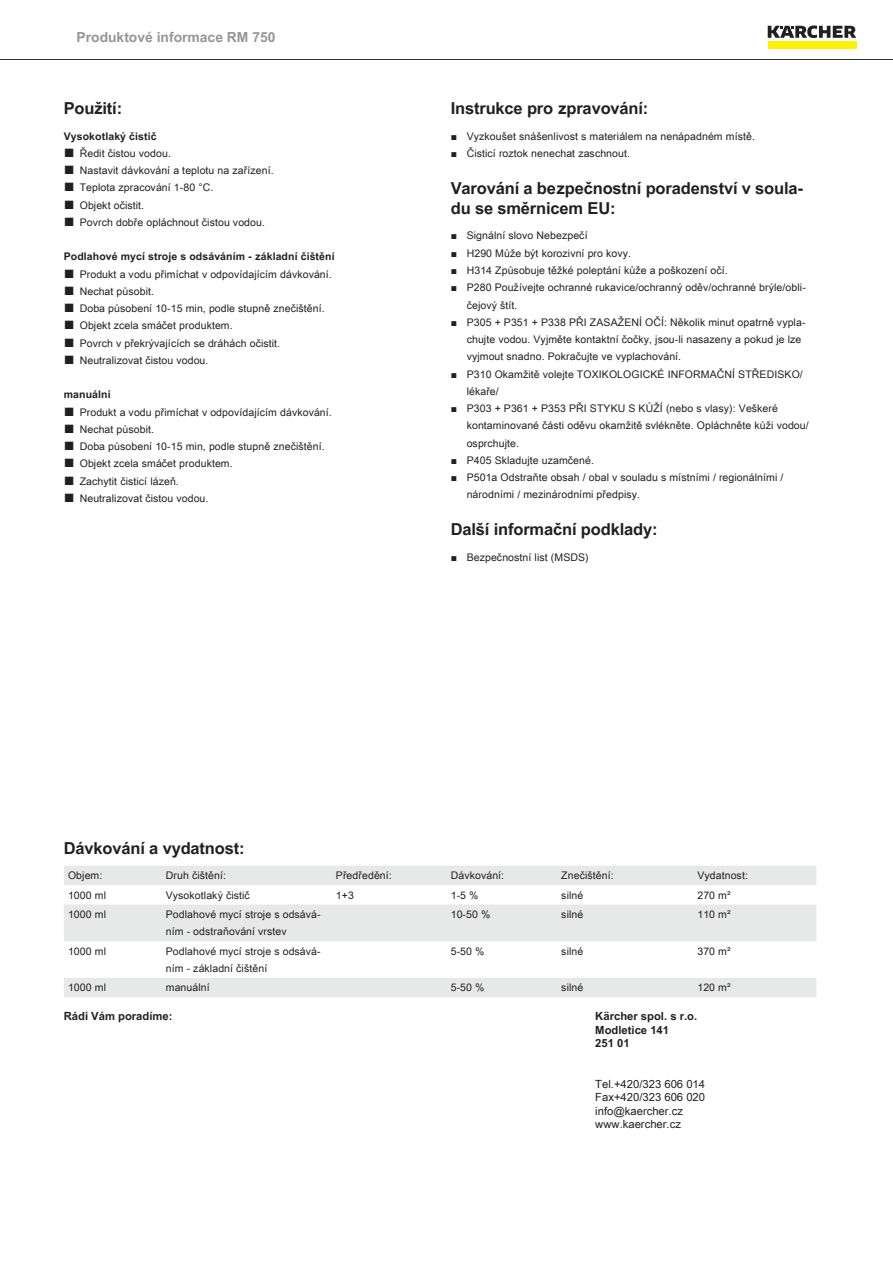
<style>
.page{position:relative;width:893px;height:1263px;background:#fff}
.page>*{position:absolute;margin:0;border:0;box-sizing:border-box;transform-origin:0 0}
.t1{font:700 16.5px/19.8px "Arial Unicode MS";letter-spacing:-.01em;color:#231f20}
.t2{font:700 13.8px "Arial Unicode MS";color:#949698}
.t3{font:11.25px/13.5px "Arial Unicode MS";color:#231f20}
.t4{font:700 11.25px/13.5px "Arial Unicode MS";color:#231f20}
.t5{font:10.5px/17.2px "Arial Unicode MS";letter-spacing:.01em;color:#231f20}
.t6{font:700 10.5px "Arial Unicode MS";letter-spacing:.01em;color:#231f20}
.s1{font-family:"Arial";font-size:18px}
.s2{font-family:"Arial"}
</style>
<div class="page">
<hr style="left:0;top:59px;width:893px;height:1px;background:#231f20">
<div style="left:768px;top:42px;width:88px;height:7px;background:#fff200"></div>
<svg style="left:768px;top:26px;width:88px;height:12px"></svg>
<svg style="left:64px;top:866px;width:752px;height:131px;fill:#e7e8e8"></svg>
<h2 class="t2" style="left:77px;top:27px;width:200px">Produktové informace RM 750</h2>
<h1 class="t1" style="left:64px;top:99px;width:60px">Použití:</h1>
<p class="t6" style="left:64px;top:128px;width:94px">Vysokotlaký čistič</p>
<p class="t5" style="left:64px;top:144px;width:109px"><span class="s1">■</span> Ředit čistou vodou.</p>
<p class="t5" style="left:64px;top:162px;width:211px"><span class="s1">■</span> Nastavit dávkování a teplotu na zařízení.</p>
<p class="t5" style="left:64px;top:179px;width:151px"><span class="s1">■</span> Teplota zpracování 1-80 °C.</p>
<p class="t5" style="left:64px;top:196px;width:82px"><span class="s1">■</span> Objekt očistit.</p>
<p class="t5" style="left:64px;top:213px;width:203px"><span class="s1">■</span> Povrch dobře opláchnout čistou vodou.</p>
<p class="t6" style="left:64px;top:249px;width:272px">Podlahové mycí stroje s odsáváním - základní čištění</p>
<p class="t5" style="left:64px;top:265px;width:270px"><span class="s1">■</span> Produkt a vodu přimíchat v odpovídajícím dávkování.</p>
<p class="t5" style="left:64px;top:282px;width:92px"><span class="s1">■</span> Nechat působit.</p>
<p class="t5" style="left:64px;top:300px;width:262px"><span class="s1">■</span> Doba působení 10-15 min, podle stupně znečištění.</p>
<p class="t5" style="left:64px;top:317px;width:170px"><span class="s1">■</span> Objekt zcela smáčet produktem.</p>
<p class="t5" style="left:64px;top:334px;width:218px"><span class="s1">■</span> Povrch v překrývajících se dráhách očistit.</p>
<p class="t5" style="left:64px;top:351px;width:146px"><span class="s1">■</span> Neutralizovat čistou vodou.</p>
<p class="t6" style="left:64px;top:387px;width:48px">manuální</p>
<p class="t5" style="left:64px;top:403px;width:270px"><span class="s1">■</span> Produkt a vodu přimíchat v odpovídajícím dávkování.</p>
<p class="t5" style="left:64px;top:420px;width:92px"><span class="s1">■</span> Nechat působit.</p>
<p class="t5" style="left:64px;top:438px;width:262px"><span class="s1">■</span> Doba působení 10-15 min, podle stupně znečištění.</p>
<p class="t5" style="left:64px;top:455px;width:170px"><span class="s1">■</span> Objekt zcela smáčet produktem.</p>
<p class="t5" style="left:64px;top:472px;width:117px"><span class="s1">■</span> Zachytit čisticí lázeň.</p>
<p class="t5" style="left:64px;top:489px;width:146px"><span class="s1">■</span> Neutralizovat čistou vodou.</p>
<h1 class="t1" style="left:451px;top:99px;width:199px">Instrukce pro zpravování:</h1>
<p class="t5" style="left:451px;top:127px;width:306px"><span class="s2">■</span> Vyzkoušet snášenlivost s materiálem na nenápadném místě.</p>
<p class="t5" style="left:451px;top:144px;width:181px"><span class="s2">■</span> Čisticí roztok nenechat zaschnout.</p>
<h1 class="t1" style="left:451px;top:179px;width:354px">Varování a bezpečnostní poradenství v soula&shy;du se směrnicem EU:</h1>
<p class="t5" style="left:451px;top:227px;width:138px"><span class="s2">■</span> Signální slovo Nebezpečí</p>
<p class="t5" style="left:451px;top:244px;width:182px"><span class="s2">■</span> H290 Může být korozivní pro kovy.</p>
<p class="t5" style="left:451px;top:261px;width:278px"><span class="s2">■</span> H314 Způsobuje těžké poleptání kůže a poškození očí.</p>
<p class="t5" style="left:467px;top:279px;width:341px;text-indent:-16px"><span class="s2">■</span> P280 Používejte ochranné rukavice/ochranný oděv/ochranné brýle/obli&shy;čejový štít.</p>
<p class="t5" style="left:467px;top:313px;width:340px;text-indent:-16px"><span class="s2">■</span> P305 + P351 + P338 PŘI ZASAŽENÍ OČÍ: Několik minut opatrně vypla&shy;chujte vodou. Vyjměte kontaktní čočky, jsou-li nasazeny a pokud je lze vyjmout snadno. Pokračujte ve vyplachování.</p>
<p class="t5" style="left:467px;top:365px;width:338px;text-indent:-16px"><span class="s2">■</span> P310 Okamžitě volejte TOXIKOLOGICKÉ INFORMAČNÍ STŘEDISKO/ lékaře/</p>
<p class="t5" style="left:467px;top:399px;width:344px;text-indent:-16px"><span class="s2">■</span> P303 + P361 + P353 PŘI STYKU S KŮŽÍ (nebo s vlasy): Veškeré kontaminované části oděvu okamžitě svlékněte. Opláchněte kůži vodou/ osprchujte.</p>
<p class="t5" style="left:451px;top:451px;width:145px"><span class="s2">■</span> P405 Skladujte uzamčené.</p>
<p class="t5" style="left:467px;top:468px;width:318px;text-indent:-16px"><span class="s2">■</span> P501a Odstraňte obsah / obal v souladu s místními / regionálními / národními / mezinárodními předpisy.</p>
<h1 class="t1" style="left:451px;top:520px;width:208px">Další informační podklady:</h1>
<p class="t5" style="left:451px;top:548px;width:139px"><span class="s2">■</span> Bezpečnostní list (MSDS)</p>
<h1 class="t1" style="left:64px;top:838px;width:182px">Dávkování a vydatnost:</h1>
<p class="t5" style="left:68px;top:867px;width:36px">Objem:</p>
<p class="t5" style="left:166px;top:867px;width:62px">Druh čištění:</p>
<p class="t5" style="left:336px;top:867px;width:57px">Předředění:</p>
<p class="t5" style="left:451px;top:867px;width:55px">Dávkování:</p>
<p class="t5" style="left:561px;top:867px;width:54px">Znečištění:</p>
<p class="t5" style="left:697px;top:867px;width:52px">Vydatnost:</p>
<p class="t5" style="left:68px;top:886px;width:39px">1000 ml</p>
<p class="t5" style="left:166px;top:886px;width:86px">Vysokotlaký čistič</p>
<p class="t5" style="left:336px;top:886px;width:20px">1+3</p>
<p class="t5" style="left:451px;top:886px;width:29px">1-5 %</p>
<p class="t5" style="left:561px;top:886px;width:24px">silné</p>
<p class="t5" style="left:697px;top:886px;width:35px">270 m²</p>
<p class="t5" style="left:68px;top:905px;width:39px">1000 ml</p>
<p class="t5" style="left:166px;top:905px;width:156px">Podlahové mycí stroje s odsává&shy;ním - odstraňování vrstev</p>
<p class="t5" style="left:451px;top:905px;width:41px">10-50 %</p>
<p class="t5" style="left:561px;top:905px;width:24px">silné</p>
<p class="t5" style="left:697px;top:905px;width:35px">110 m²</p>
<p class="t5" style="left:68px;top:942px;width:39px">1000 ml</p>
<p class="t5" style="left:166px;top:942px;width:156px">Podlahové mycí stroje s odsává&shy;ním - základní čištění</p>
<p class="t5" style="left:451px;top:942px;width:35px">5-50 %</p>
<p class="t5" style="left:561px;top:942px;width:24px">silné</p>
<p class="t5" style="left:697px;top:942px;width:35px">370 m²</p>
<p class="t5" style="left:68px;top:979px;width:39px">1000 ml</p>
<p class="t5" style="left:166px;top:979px;width:45px">manuální</p>
<p class="t5" style="left:451px;top:979px;width:35px">5-50 %</p>
<p class="t5" style="left:561px;top:979px;width:24px">silné</p>
<p class="t5" style="left:697px;top:979px;width:35px">120 m²</p>
<p class="t4" style="left:64px;top:1010px;width:110px">Rádi Vám poradíme:</p>
<p class="t4" style="left:595px;top:1010px;width:103px">Kärcher spol. s r.o.<br>Modletice 141<br>251 01</p>
<p class="t3" style="left:595px;top:1077px;width:111px">Tel.+420/323 606 014<br>Fax+420/323 606 020 info@kaercher.cz www.kaercher.cz</p>
</div>
